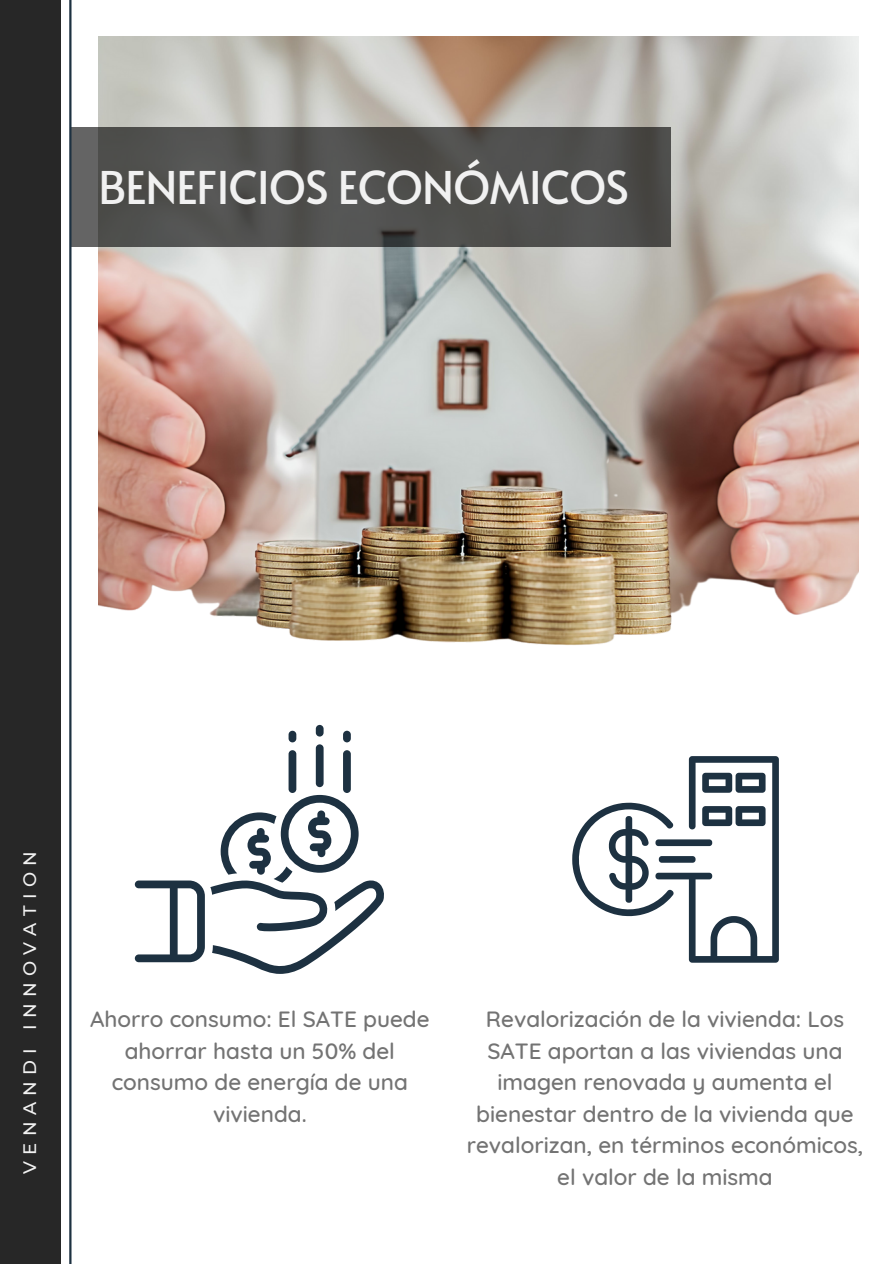
<style>
.page{position:relative;width:894px;height:1264px;background:#fff}
.page>*{position:absolute;margin:0;border:0;box-sizing:border-box;transform-origin:0 0}
.t1{font:45px "Alata";letter-spacing:-.025em;color:#f1f1f1}
.t2{font:500 22.5px/31.5px "Quicksand";color:#737373;text-align:center}
.t3{font:500 18px "Montserrat";letter-spacing:.355em;color:#f1f1f1}
</style>
<div class="page">
<img style="left:98px;top:37px;width:760px;height:609px">
<svg style="left:71px;top:127px;width:600px;height:120px;background:#50504e"></svg>
<hr style="left:69px;top:0;width:2px;height:1263px;background:#1d3141">
<div style="left:0;top:0;width:61px;height:1263px;background:#272727"></div>
<svg style="left:135px;top:795px;width:249px;height:178px"></svg>
<div style="left:316px;top:744px;width:7px;height:43px;background:#1d3141;border-radius:4px"></div>
<div style="left:316px;top:725px;width:7px;height:11px;background:#1d3141;border-radius:4px"></div>
<div style="left:343px;top:750px;width:8px;height:43px;background:#1d3141;border-radius:4px"></div>
<div style="left:343px;top:730px;width:8px;height:12px;background:#1d3141;border-radius:4px"></div>
<div style="left:288px;top:750px;width:8px;height:43px;background:#1d3141;border-radius:4px"></div>
<div style="left:288px;top:730px;width:8px;height:12px;background:#1d3141;border-radius:4px"></div>
<svg style="left:572px;top:756px;width:206px;height:206px"></svg>
<p class="t1" style="left:98px;top:155px;width:532px">BENEFICIOS ECONÓMICOS</p>
<p class="t3" style="left:19px;top:1174px;width:325px;rotate:-90deg">VENANDI INNOVATION</p>
<p class="t2" style="left:90px;top:1003px;width:341px">Ahorro consumo: El SATE puede ahorrar hasta un 50% del consumo de energía de una vivienda.</p>
<p class="t2" style="left:466px;top:1003px;width:398px">Revalorización de la vivienda: Los<br>SATE aportan a las viviendas una imagen renovada y aumenta el bienestar dentro de la vivienda que revalorizan, en términos económicos, el valor de la misma</p>
</div>
